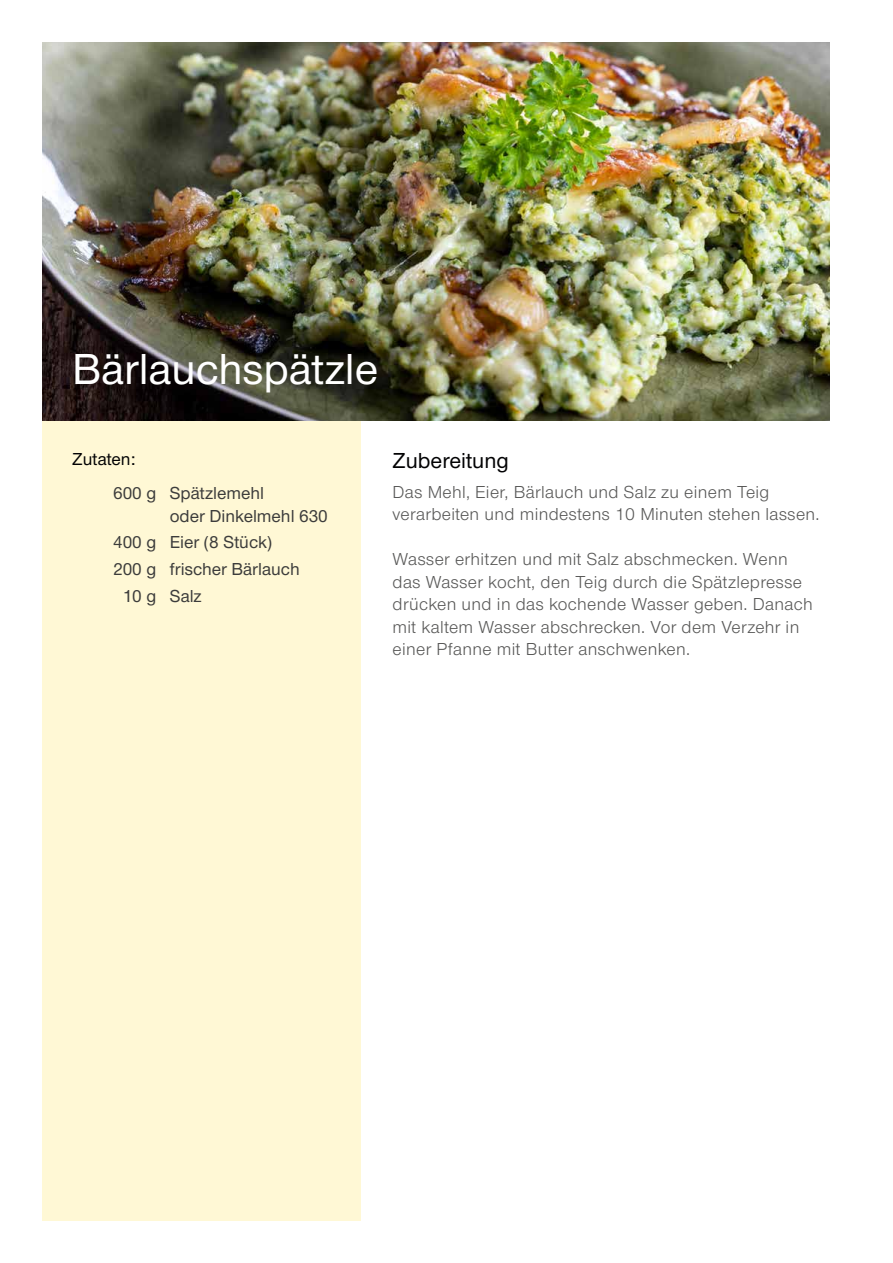
<style>
.page{position:relative;width:893px;height:1263px;background:#fff}
.page>*{position:absolute;margin:0;border:0;box-sizing:border-box;transform-origin:0 0}
.t1{font:500 45px "Nimbus San Nov";color:#fff}
.t2{font:500 22.5px "Nimbus San Nov";color:#020203}
.t3{font:18px/22.5px "Nimbus San Nov";letter-spacing:.02em;color:#575756}
.t4{font:500 18px/22.5px "Nimbus San Nov";color:#3c3c3b}
.t5{font:500 18px "Nimbus San Nov";color:#020203}
</style>
<div class="page">
<div style="left:43px;top:411px;width:318px;height:809px;background:#fff8d5"></div>
<img style="left:43px;top:43px;width:786px;height:378px">
<h1 class="t1" style="left:72px;top:342px;width:307px">Bärlauchspätzle</h1>
<p class="t5" style="left:72px;top:448px;width:65px">Zutaten:</p>
<p class="t4" style="left:170px;top:482px;width:160px;text-indent:-57px">600 g Spätzlemehl<br>oder Dinkelmehl 630</p>
<p class="t4" style="left:113px;top:531px;width:161px">400 g Eier (8 Stück)</p>
<p class="t4" style="left:113px;top:558px;width:188px">200 g frischer Bärlauch</p>
<p class="t4" style="left:123px;top:585px;width:80px">10 g Salz</p>
<p class="t2" style="left:393px;top:447px;width:118px">Zubereitung</p>
<p class="t3" style="left:393px;top:481px;width:428px">Das Mehl, Eier, Bärlauch und Salz zu einem Teig verarbeiten und mindestens 10 Minuten stehen lassen.</p>
<p class="t3" style="left:393px;top:548px;width:422px">Wasser erhitzen und mit Salz abschmecken. Wenn das Wasser kocht, den Teig durch die Spätzlepresse drücken und in das kochende Wasser geben. Danach mit kaltem Wasser abschrecken. Vor dem Verzehr in einer Pfanne mit Butter anschwenken.</p>
</div>
